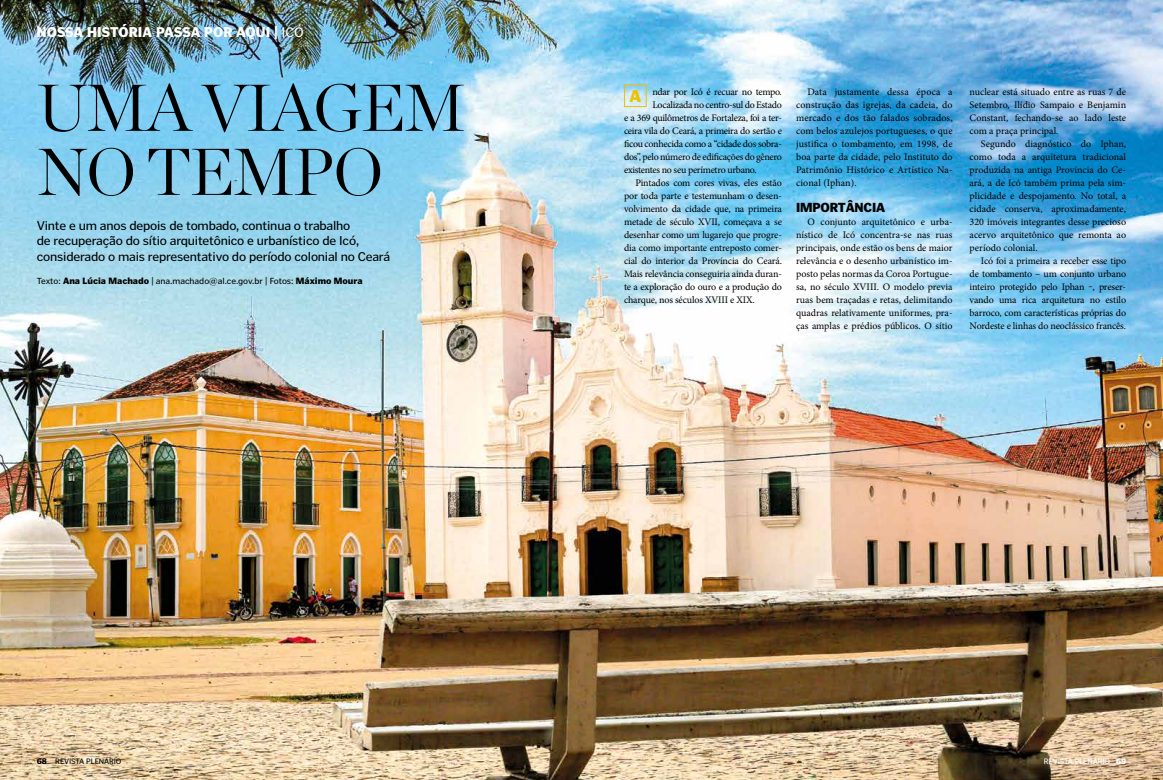
<style>
.page{position:relative;width:1163px;height:780px;background:#fff}
.page>*{position:absolute;margin:0;border:0;box-sizing:border-box;transform-origin:0 0}
.t1{font:300 66px/64px "Chronicle Display";letter-spacing:-.02em;color:#000}
.t2{font:900 17px "Poynter Gothic Text";color:#ebc200}
.t3{font:900 14px "Poynter Gothic Text";color:#fff}
.t4{font:13px/15.6px "Poynter Gothic Text";letter-spacing:-.015em;color:#000}
.t5{font:900 13px "Poynter Gothic Text";letter-spacing:-.015em;color:#000}
.t6{font:10px/13px "Minion Pro";letter-spacing:-.015em;color:#000;text-align:justify}
.t7{font:10px "Minion Pro";letter-spacing:-.035em;color:#000}
.t8{font:9px "Poynter Gothic Text";color:#000}
.t9{font:8px "Poynter Gothic Text";letter-spacing:-.015em;color:#000}
.t10{font:8px "Poynter Gothic Text";letter-spacing:-.015em;color:#fff}
.s1{font-weight:400}
.s2{font-weight:900}
</style>
<div class="page">
<img style="left:0;top:0;width:1162px;height:780px">
<div style="left:624px;top:84px;width:22px;height:23px;border:1px solid #ebc200"></div>
<h3 class="t3" style="left:37px;top:24px;width:268px">NOSSA HISTÓRIA PASSA POR AQUI | <span class="s1">ICÓ</span></h3>
<h1 class="t1" style="left:37px;top:71px;width:430px">UMA VIAGEM<br>NO TEMPO</h1>
<h3 class="t4" style="left:37px;top:217px;width:355px">Vinte e um anos depois de tombado, continua o trabalho<br>de recuperação do sítio arquitetônico e urbanístico de Icó, considerado o mais representativo do período colonial no Ceará</h3>
<p class="t8" style="left:37px;top:276px;width:327px">Texto: <span class="s2">Ana Lúcia Machado</span> | ana.machado@al.ce.gov.br | Fotos: <span class="s2">Máximo Moura</span></p>
<p class="t7" style="left:652px;top:85px;width:131px">ndar por Icó é recuar no tempo.</p>
<p class="t6" style="left:652px;top:98px;width:131px">Localizada no centro-sul do Estado</p>
<p class="t6" style="left:624px;top:111px;width:159px">e a 369 quilômetros de Fortaleza, foi a ter-</p>
<p class="t6" style="left:624px;top:124px;width:159px">ceira vila do Ceará, a primeira do sertão e</p>
<p class="t6" style="left:624px;top:137px;width:159px">ficou conhecida como a “cidade dos sobra-</p>
<p class="t6" style="left:624px;top:150px;width:159px">dos”, pelo número de edificações do gênero</p>
<p class="t6" style="left:624px;top:163px;width:134px">existentes no seu perímetro urbano.</p>
<p class="t6" style="left:635px;top:176px;width:148px">Pintados com cores vivas, eles estão</p>
<p class="t6" style="left:624px;top:189px;width:159px">por toda parte e testemunham o desen-</p>
<p class="t6" style="left:624px;top:202px;width:159px">volvimento da cidade que, na primeira</p>
<p class="t6" style="left:624px;top:215px;width:159px">metade de século XVII, começava a se</p>
<p class="t6" style="left:624px;top:228px;width:159px">desenhar como um lugarejo que progre-</p>
<p class="t6" style="left:624px;top:241px;width:159px">dia como importante entreposto comer-</p>
<p class="t6" style="left:624px;top:254px;width:159px">cial do interior da Província do Ceará.</p>
<p class="t6" style="left:624px;top:267px;width:159px">Mais relevância conseguiria ainda duran-</p>
<p class="t6" style="left:624px;top:280px;width:159px">te a exploração do ouro e a produção do</p>
<p class="t6" style="left:624px;top:293px;width:132px">charque, nos séculos XVIII e XIX.</p>
<h2 class="t2" style="left:629px;top:86px;width:13px">A</h2>
<p class="t6" style="left:796px;top:85px;width:158px;text-indent:11px">Data justamente dessa época a construção das igrejas, da cadeia, do mercado e dos tão falados sobrados, com belos azulejos portugueses, o que justifica o tombamento, em 1998, de boa parte da cidade, pelo Instituto do Patrimônio Histórico e Artístico Na&shy;cional (Iphan).</p>
<h3 class="t5" style="left:796px;top:199px;width:90px">IMPORTÂNCIA</h3>
<p class="t6" style="left:796px;top:215px;width:158px;text-indent:11px">O conjunto arquitetônico e urba&shy;nístico de Icó concentra-se nas ruas principais, onde estão os bens de maior relevância e o desenho urbanístico im&shy;posto pelas normas da Coroa Portugue&shy;sa, no século XVIII. O modelo previa ruas bem traçadas e retas, delimitando quadras relativamente uniformes, pra&shy;ças amplas e prédios públicos. O sítio</p>
<p class="t6" style="left:969px;top:85px;width:158px">nuclear está situado entre as ruas 7 de Setembro, Ilídio Sampaio e Benjamin Constant, fechando-se ao lado leste com a praça principal.</p>
<p class="t6" style="left:969px;top:137px;width:158px;text-indent:11px">Segundo diagnóstico do Iphan, como toda a arquitetura tradicional produzida na antiga Província do Ce&shy;ará, a de Icó também prima pela sim&shy;plicidade e despojamento. No total, a cidade conserva, aproximadamente, 320 imóveis integrantes desse precioso acervo arquitetônico que remonta ao período colonial.</p>
<p class="t6" style="left:969px;top:254px;width:158px;text-indent:11px">Icó foi a primeira a receber esse tipo de tombamento – um conjunto urbano inteiro protegido pelo Iphan ‒, preser&shy;vando uma rica arquitetura no estilo barroco, com características próprias do Nordeste e linhas do neoclássico francês.</p>
<p class="t9" style="left:37px;top:756px;width:86px"><span class="s2">68</span> REVISTA PLENÁRIO</p>
<p class="t10" style="left:1043px;top:756px;width:84px">REVISTA PLENÁRIO <span class="s2">69</span></p>
</div>
